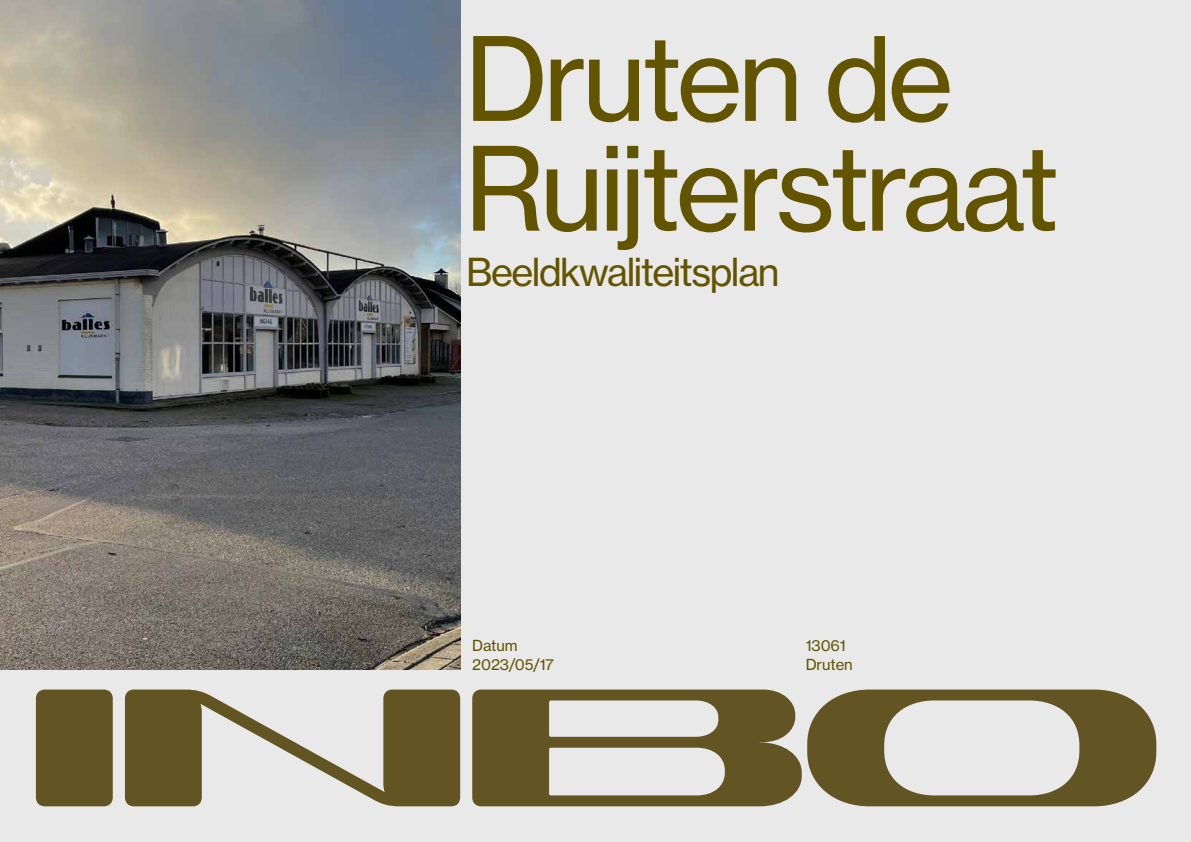
<style>
.page{position:relative;width:1191px;height:842px;background:#fff}
.page>*{position:absolute;margin:0;border:0;box-sizing:border-box;transform-origin:0 0}
.t1{font:114px/109.8px "N Haas Grotesk TX Pro 55 Rg";letter-spacing:-.04em;color:#635400}
.t2{font:38px "N Haas Grotesk TX Pro 55 Rg";letter-spacing:-.04em;color:#635400}
.t3{font:15px/18.3px "N Haas Grotesk TX Pro 55 Rg";letter-spacing:-.005em;color:#635400}
</style>
<div class="page">
<div style="left:1px;top:1px;width:1190px;height:841px;background:#e9e9e9"></div>
<div style="left:36px;top:689px;width:77px;height:117px;background:#635523;border-radius:9px"></div>
<svg style="left:125px;top:689px;width:335px;height:117px"></svg>
<svg style="left:807px;top:689px;width:349px;height:117px;fill:#635523"></svg>
<svg style="left:472px;top:689px;width:329px;height:117px"></svg>
<img style="left:0;top:0;width:460px;height:670px">
<h1 class="t1" style="left:464px;top:24px;width:596px">Druten de<br>Ruijterstraat</h1>
<h2 class="t2" style="left:466px;top:248px;width:315px">Beeldkwaliteitsplan</h2>
<p class="t3" style="left:472px;top:637px;width:83px">Datum<br>2023/05/17</p>
<p class="t3" style="left:805px;top:637px;width:49px">13061<br>Druten</p>
</div>
